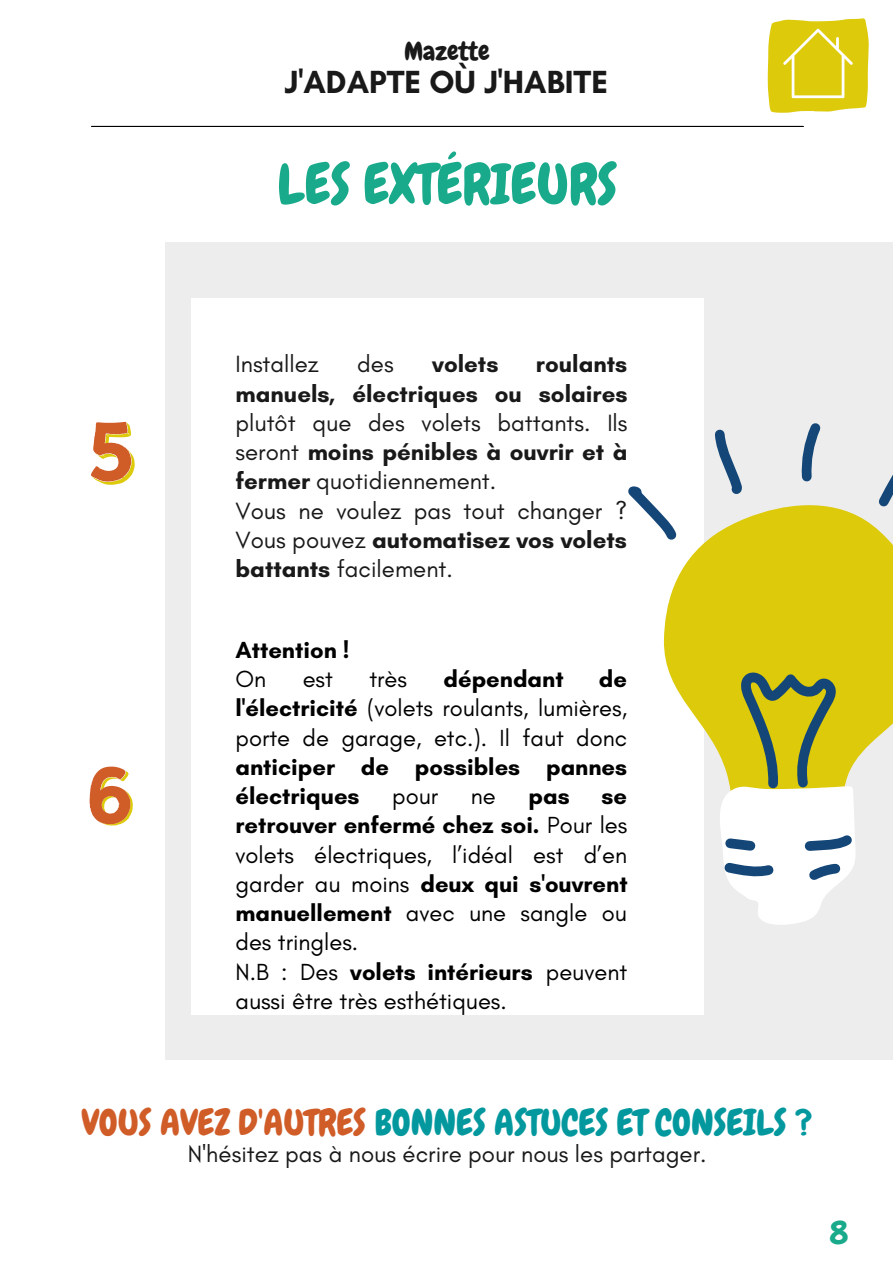
<style>
.page{position:relative;width:893px;height:1264px;background:#fff}
.page>*{position:absolute;margin:0;border:0;box-sizing:border-box;transform-origin:0 0}
.t1{font:55.5px "Chewy";color:#18aa8a}
.t2{font:36px "Chewy";color:#03989e}
.t3{font:700 32.55px "Glacial Indifference";color:#191919}
.t4{font:31.35px "Chewy";color:#18aa8a}
.t5{font:25.65px "Chewy";color:#191919}
.t6{font:24px/29.2px "Glacial Indifference";color:#191919}
.t7{font:700 24px/29.2px "Glacial Indifference";color:#191919;text-align:right}
.t8{font:23.7px/29.2px "Glacial Indifference";color:#000;text-align:justify}
.t9{font:700 23.7px/29.2px "Glacial Indifference";color:#000}
.s1{font-weight:700}
.s2{color:#d05c28}
</style>
<div class="page">
<div style="left:165px;top:243px;width:727px;height:817px;background:#ededed"></div>
<div style="left:191px;top:299px;width:512px;height:716px;background:#fff"></div>
<hr style="left:91px;top:126px;width:712px;height:1px;background:#000">
<svg style="left:767px;top:18px;width:101px;height:95px;background:#e1d12c"></svg>
<svg style="left:663px;top:498px;width:229px;height:378px;fill:#ddca0a"></svg>
<svg style="left:628px;top:486px;width:56px;height:61px"></svg>
<svg style="left:709px;top:429px;width:37px;height:73px"></svg>
<svg style="left:801px;top:423px;width:20px;height:59px"></svg>
<svg style="left:870px;top:476px;width:22px;height:38px"></svg>
<svg style="left:713px;top:663px;width:147px;height:262px"></svg>
<svg style="left:89px;top:766px;width:44px;height:60px"></svg>
<svg style="left:91px;top:422px;width:44px;height:63px"></svg>
<p class="t5" style="left:404px;top:35px;width:87px">Mazette</p>
<h3 class="t3" style="left:284px;top:62px;width:325px">J'ADAPTE OÙ J'HABITE</h3>
<h1 class="t1" style="left:277px;top:149px;width:341px">LES EXTÉRIEURS</h1>
<p class="t7" style="left:235px;top:349px;width:393px">roulants<br>manuels, électriques ou solaires</p>
<p class="t6" style="left:235px;top:408px;width:393px">plutôt que des volets battants. Ils seront <span class="s1">moins pénibles à ouvrir et à fermer</span> quotidiennement.<br>Vous ne voulez pas tout changer ?<br>Vous pouvez <span class="s1">automatisez vos volets battants</span> facilement.</p>
<p class="t6" style="left:235px;top:349px;width:85px">Installez</p>
<p class="t6" style="left:357px;top:349px;width:38px">des</p>
<p class="t7" style="left:432px;top:349px;width:68px">volets</p>
<p class="t9" style="left:235px;top:635px;width:115px">Attention !</p>
<p class="t8" style="left:235px;top:664px;width:32px">On</p>
<p class="t8" style="left:303px;top:664px;width:32px">est</p>
<p class="t8" style="left:369px;top:664px;width:39px">très</p>
<p class="t9" style="left:443px;top:664px;width:122px">dépendant</p>
<p class="t8" style="left:235px;top:664px;width:393px;text-indent:363px"><span class="s1">de l'électricité</span> (volets roulants, lumières, porte de garage, etc.). Il faut donc</p>
<p class="t9" style="left:235px;top:752px;width:393px">anticiper de possibles pannes électriques</p>
<p class="t8" style="left:392px;top:781px;width:48px">pour</p>
<p class="t8" style="left:471px;top:781px;width:26px">ne</p>
<p class="t9" style="left:528px;top:781px;width:43px">pas</p>
<p class="t8" style="left:235px;top:781px;width:393px;text-align:left;text-indent:366px"><span class="s1">se retrouver enfermé chez soi.</span> Pour les volets électriques, l’idéal est d’en garder au moins <span class="s1">deux qui s'ouvrent manuellement</span> avec une sangle ou des tringles.<br>N.B : Des <span class="s1">volets intérieurs</span> peuvent aussi être très esthétiques.</p>
<h2 class="t2" style="left:81px;top:1099px;width:732px"><span class="s2">VOUS AVEZ D'AUTRES</span> BONNES ASTUCES ET CONSEILS ?</h2>
<p class="t6" style="left:188px;top:1138px;width:520px">N'hésitez pas à nous écrire pour nous les partager.</p>
<h3 class="t4" style="left:829px;top:1211px;width:20px">8</h3>
</div>
